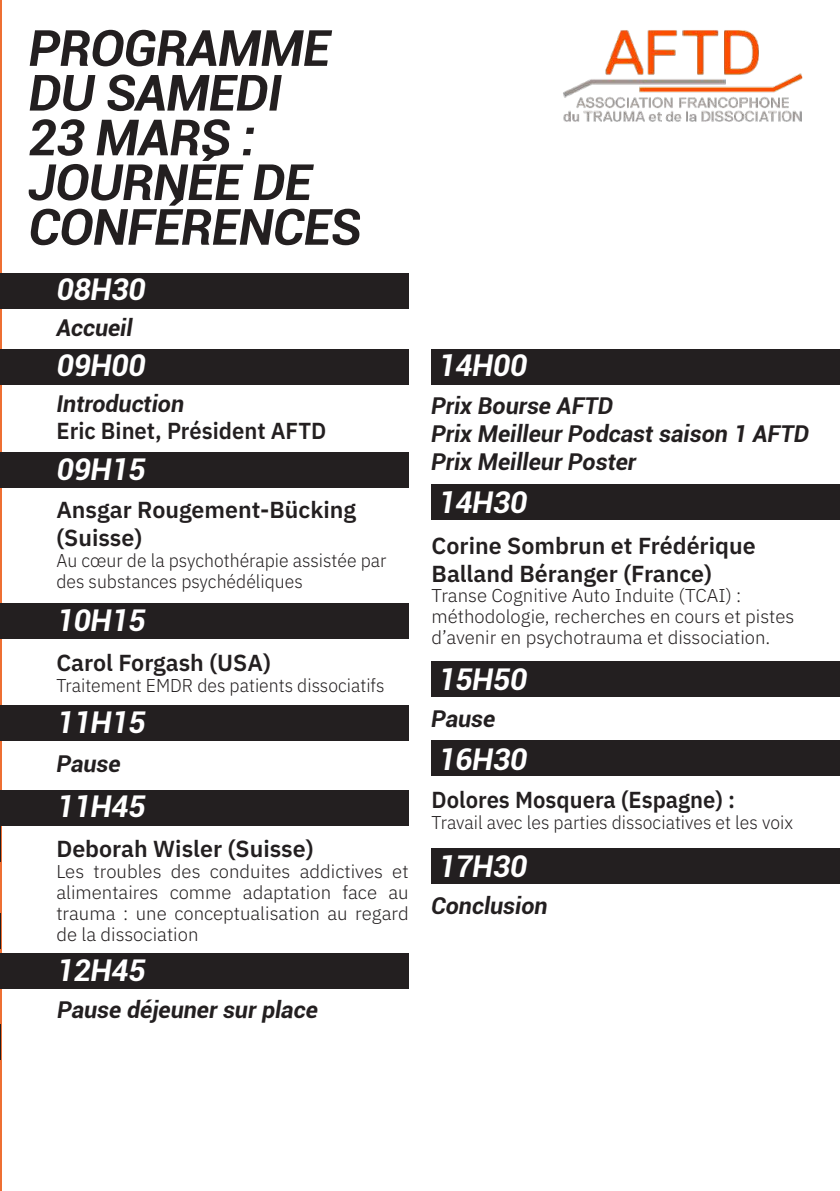
<style>
.page{position:relative;width:840px;height:1191px;background:#fff}
.page>*{position:absolute;margin:0;border:0;box-sizing:border-box;transform-origin:0 0}
.t1{font:italic 700 50px/44.8px "Roboto";letter-spacing:-.02em;color:#231f20}
.t2{font:italic 700 30px "Roboto";letter-spacing:-.01em;color:#fff}
.t3{font:italic 700 23.2px/27.8px "Roboto";color:#231f20}
.t4{font:600 23.2px/27.8px "IBM Plex Sans";color:#231f20}
.t5{font:600 23.2px "IBM Plex Sans";color:#231f20;scale:.95 1}
.t6{font:300 18.6px/20.8px "IBM Plex Sans";color:#231f20;text-align:justify}
.t7{font:300 18.6px/20.8px "IBM Plex Sans";color:#231f20;scale:.95 1}
</style>
<div class="page">
<hr style="left:0;top:0;width:2px;height:1191px;background:#ee6f33">
<hr style="left:0;top:826px;width:1px;height:36px;background:#231f20">
<hr style="left:0;top:913px;width:1px;height:36px;background:#231f20">
<hr style="left:0;top:1024px;width:1px;height:35px;background:#231f20">
<div style="left:0;top:273px;width:408px;height:35px;background:#231f20"></div>
<div style="left:0;top:349px;width:408px;height:35px;background:#231f20"></div>
<div style="left:0;top:603px;width:408px;height:35px;background:#231f20"></div>
<div style="left:0;top:789px;width:408px;height:36px;background:#231f20"></div>
<div style="left:0;top:705px;width:408px;height:35px;background:#231f20"></div>
<div style="left:0;top:953px;width:408px;height:35px;background:#231f20"></div>
<div style="left:431px;top:349px;width:408px;height:35px;background:#231f20"></div>
<div style="left:0;top:453px;width:408px;height:35px;background:#231f20"></div>
<div style="left:431px;top:484px;width:408px;height:35px;background:#231f20"></div>
<div style="left:431px;top:740px;width:408px;height:36px;background:#231f20"></div>
<div style="left:431px;top:661px;width:408px;height:35px;background:#231f20"></div>
<div style="left:431px;top:848px;width:408px;height:35px;background:#231f20"></div>
<img style="left:563px;top:30px;width:240px;height:92px">
<h1 class="t1" style="left:28px;top:24px;width:334px">PROGRAMME<br>DU SAMEDI<br>23 MARS :<br>JOURNÉE DE<br>CONFÉRENCES</h1>
<h2 class="t2" style="left:57px;top:268px;width:90px">08H30</h2>
<p class="t3" style="left:56px;top:313px;width:78px">Accueil</p>
<h2 class="t2" style="left:57px;top:344px;width:90px">09H00</h2>
<p class="t3" style="left:56px;top:388px;width:129px">Introduction</p>
<p class="t5" style="left:56px;top:413px;width:285px">Eric Binet, Président AFTD</p>
<h2 class="t2" style="left:57px;top:448px;width:90px">09H15</h2>
<p class="t4" style="left:56px;top:494px;width:301px">Ansgar Rougement-Bücking (Suisse)</p>
<p class="t7" style="left:56px;top:548px;width:349px">Au cœur de la psychothérapie assistée par des substances psychédéliques</p>
<h2 class="t2" style="left:57px;top:599px;width:90px">10H15</h2>
<p class="t4" style="left:56px;top:647px;width:216px">Carol Forgash (USA)</p>
<p class="t7" style="left:56px;top:673px;width:347px">Traitement EMDR des patients dissociatifs</p>
<h2 class="t2" style="left:57px;top:701px;width:90px">11H15</h2>
<p class="t3" style="left:56px;top:749px;width:66px">Pause</p>
<h2 class="t2" style="left:57px;top:785px;width:90px">11H45</h2>
<p class="t4" style="left:56px;top:833px;width:258px">Deborah Wisler (Suisse)</p>
<p class="t6" style="left:56px;top:859px;width:353px">Les troubles des conduites addictives et alimentaires comme adaptation face au trauma : une conceptualisation au regard de la dissociation</p>
<h2 class="t2" style="left:57px;top:949px;width:90px">12H45</h2>
<p class="t3" style="left:57px;top:994px;width:262px">Pause déjeuner sur place</p>
<h2 class="t2" style="left:438px;top:344px;width:90px">14H00</h2>
<p class="t3" style="left:431px;top:391px;width:379px">Prix Bourse AFTD<br>Prix Meilleur Podcast saison 1 AFTD<br>Prix Meilleur Poster</p>
<h2 class="t2" style="left:438px;top:481px;width:90px">14H30</h2>
<p class="t4" style="left:431px;top:530px;width:325px">Corine Sombrun et Frédérique<br>Balland Béranger (France)</p>
<p class="t6" style="left:431px;top:584px;width:364px;text-align:left">Transe Cognitive Auto Induite (TCAI) : méthodologie, recherches en cours et pistes d’avenir en psychotrauma et dissociation.</p>
<h2 class="t2" style="left:438px;top:658px;width:90px">15H50</h2>
<p class="t3" style="left:431px;top:703px;width:66px">Pause</p>
<h2 class="t2" style="left:438px;top:737px;width:90px">16H30</h2>
<p class="t5" style="left:431px;top:781px;width:321px">Dolores Mosquera (Espagne) :</p>
<p class="t7" style="left:431px;top:810px;width:382px">Travail avec les parties dissociatives et les voix</p>
<h2 class="t2" style="left:438px;top:845px;width:90px">17H30</h2>
<p class="t3" style="left:431px;top:890px;width:118px">Conclusion</p>
</div>
